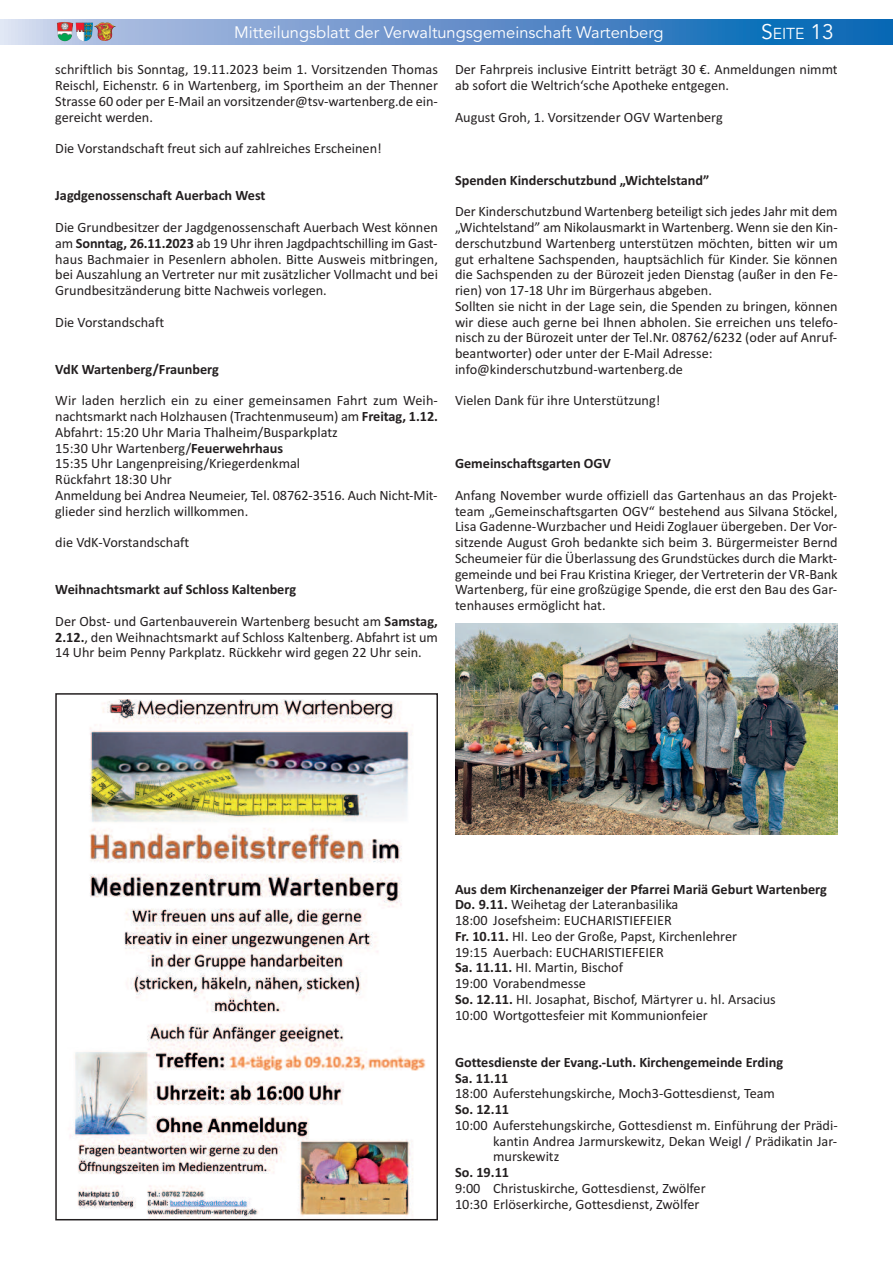
<style>
.page{position:relative;width:893px;height:1263px;background:#fff}
.page>*{position:absolute;margin:0;border:0;box-sizing:border-box;transform-origin:0 0}
.t1{font:16.5px "Avenir";color:#fff}
.t2{font:15.75px "Avenir";color:#fff}
.t3{font:14.25px/15.8px "Calibri";color:#231f20;text-align:justify}
.t4{font:700 14.25px/15.8px "Calibri";color:#231f20}
.s1{font-size:21px}
.s2{font-weight:700}
</style>
<div class="page">
<svg style="left:0;top:19px;width:893px;height:26px;background:#6093cb"></svg>
<img style="left:76px;top:22px;width:40px;height:19px">
<img style="left:57px;top:22px;width:16px;height:19px">
<img style="left:70px;top:699px;width:356px;height:518px">
<div style="left:55px;top:693px;width:383px;height:527px;border:2px solid #231f20"></div>
<img style="left:455px;top:623px;width:383px;height:212px">
<p class="t1" style="left:234px;top:22px;width:431px">Mitteilungsblatt der Verwaltungsgemeinschaft Wartenberg</p>
<p class="t2" style="left:761px;top:24px;width:74px"><span class="s1">S</span>EITE <span class="s1">13</span></p>
<p class="t3" style="left:55px;top:62px;width:384px">schriftlich bis Sonntag, 19.11.2023 beim 1. Vorsitzenden Thomas Reischl, Eichenstr. 6 in Wartenberg, im Sportheim an der Thenner Strasse 60 oder per E-Mail an vorsitzender@tsv-wartenberg.de ein&shy;gereicht werden.</p>
<p class="t3" style="left:55px;top:140px;width:328px">Die Vorstandschaft freut sich auf zahlreiches Erscheinen!</p>
<p class="t4" style="left:55px;top:188px;width:212px">Jagdgenossenschaft Auerbach West</p>
<p class="t3" style="left:55px;top:219px;width:384px">Die Grundbesitzer der Jagdgenossenschaft Auerbach West können am <span class="s2">Sonntag, 26.11.2023</span> ab 19 Uhr ihren Jagdpachtschilling im Gast&shy;haus Bachmaier in Pesenlern abholen. Bitte Ausweis mitbringen, bei Auszahlung an Vertreter nur mit zusätzlicher Vollmacht und bei Grundbesitzänderung bitte Nachweis vorlegen.</p>
<p class="t3" style="left:55px;top:314px;width:110px">Die Vorstandschaft</p>
<p class="t4" style="left:55px;top:361px;width:165px">VdK Wartenberg/Fraunberg</p>
<p class="t3" style="left:55px;top:392px;width:384px;text-align:left">Wir laden herzlich ein zu einer gemeinsamen Fahrt zum Weih&shy;nachtsmarkt nach Holzhausen (Trachtenmuseum) am <span class="s2">Freitag, 1.12.<br></span>Abfahrt: 15:20 Uhr Maria Thalheim/Busparkplatz<br>15:30 Uhr Wartenberg/<span class="s2">Feuerwehrhaus<br></span>15:35 Uhr Langenpreising/Kriegerdenkmal<br>Rückfahrt 18:30 Uhr<br>Anmeldung bei Andrea Neumeier, Tel. 08762-3516. Auch Nicht-Mit&shy;glieder sind herzlich willkommen.</p>
<p class="t3" style="left:55px;top:534px;width:136px">die VdK-Vorstandschaft</p>
<p class="t4" style="left:55px;top:581px;width:242px">Weihnachtsmarkt auf Schloss Kaltenberg</p>
<p class="t3" style="left:55px;top:613px;width:384px">Der Obst- und Gartenbauverein Wartenberg besucht am <span class="s2">Samstag, 2.12.</span>, den Weihnachtsmarkt auf Schloss Kaltenberg. Abfahrt ist um 14 Uhr beim Penny Parkplatz. Rückkehr wird gegen 22 Uhr sein.</p>
<p class="t3" style="left:455px;top:62px;width:384px">Der Fahrpreis inclusive Eintritt beträgt 30 €. Anmeldungen nimmt ab sofort die Weltrich‘sche Apotheke entgegen.</p>
<p class="t3" style="left:455px;top:109px;width:269px">August Groh, 1. Vorsitzender OGV Wartenberg</p>
<p class="t4" style="left:455px;top:172px;width:256px">Spenden Kinderschutzbund „Wichtelstand”</p>
<p class="t3" style="left:455px;top:203px;width:384px;text-align:left">Der Kinderschutzbund Wartenberg beteiligt sich jedes Jahr mit dem „Wichtelstand” am Nikolausmarkt in Wartenberg. Wenn sie den Kin&shy;derschutzbund Wartenberg unterstützen möchten, bitten wir um gut erhaltene Sachspenden, hauptsächlich für Kinder. Sie können die Sachspenden zu der Bürozeit jeden Dienstag (außer in den Fe&shy;rien) von 17-18 Uhr im Bürgerhaus abgeben.<br>Sollten sie nicht in der Lage sein, die Spenden zu bringen, können wir diese auch gerne bei Ihnen abholen. Sie erreichen uns telefo&shy;nisch zu der Bürozeit unter der Tel.Nr. 08762/6232 (oder auf Anruf&shy;beantworter) oder unter der E-Mail Adresse: info@kinderschutzbund-wartenberg.de</p>
<p class="t3" style="left:455px;top:392px;width:207px">Vielen Dank für ihre Unterstützung!</p>
<p class="t4" style="left:455px;top:455px;width:158px">Gemeinschaftsgarten OGV</p>
<p class="t3" style="left:455px;top:487px;width:384px">Anfang November wurde offiziell das Gartenhaus an das Projekt&shy;team „Gemeinschaftsgarten OGV“ bestehend aus Silvana Stöckel, Lisa Gadenne-Wurzbacher und Heidi Zoglauer übergeben. Der Vor&shy;sitzende August Groh bedankte sich beim 3. Bürgermeister Bernd Scheumeier für die Überlassung des Grundstückes durch die Markt&shy;gemeinde und bei Frau Kristina Krieger, der Vertreterin der VR-Bank Wartenberg, für eine großzügige Spende, die erst den Bau des Gar&shy;tenhauses ermöglicht hat.</p>
<p class="t3" style="left:455px;top:881px;width:373px;text-align:left"><span class="s2">Aus dem Kirchenanzeiger der Pfarrei Mariä Geburt Wartenberg Do. 9.11.</span> Weihetag der Lateranbasilika<br>18:00 Josefsheim: EUCHARISTIEFEIER<br><span class="s2">Fr. 10.11.</span> HI. Leo der Große, Papst, Kirchenlehrer<br>19:15 Auerbach: EUCHARISTIEFEIER<br><span class="s2">Sa. 11.11.</span> HI. Martin, Bischof<br>19:00 Vorabendmesse<br><span class="s2">So. 12.11.</span> HI. Josaphat, Bischof, Märtyrer u. hl. Arsacius<br>10:00 Wortgottesfeier mit Kommunionfeier</p>
<p class="t4" style="left:455px;top:1054px;width:330px">Gottesdienste der Evang.-Luth. Kirchengemeinde Erding<br>Sa. 11.11</p>
<p class="t3" style="left:455px;top:1085px;width:321px">18:00 Auferstehungskirche, Moch3-Gottesdienst, Team</p>
<p class="t4" style="left:455px;top:1101px;width:56px">So. 12.11</p>
<p class="t3" style="left:493px;top:1117px;width:346px;text-indent:-38px">10:00 Auferstehungskirche, Gottesdienst m. Einführung der Prädi&shy;kantin Andrea Jarmurskewitz, Dekan Weigl / Prädikatin Jar&shy;murskewitz</p>
<p class="t4" style="left:455px;top:1164px;width:56px">So. 19.11</p>
<p class="t3" style="left:455px;top:1180px;width:252px">9:00 Christuskirche, Gottesdienst, Zwölfer<br>10:30 Erlöserkirche, Gottesdienst, Zwölfer</p>
</div>
